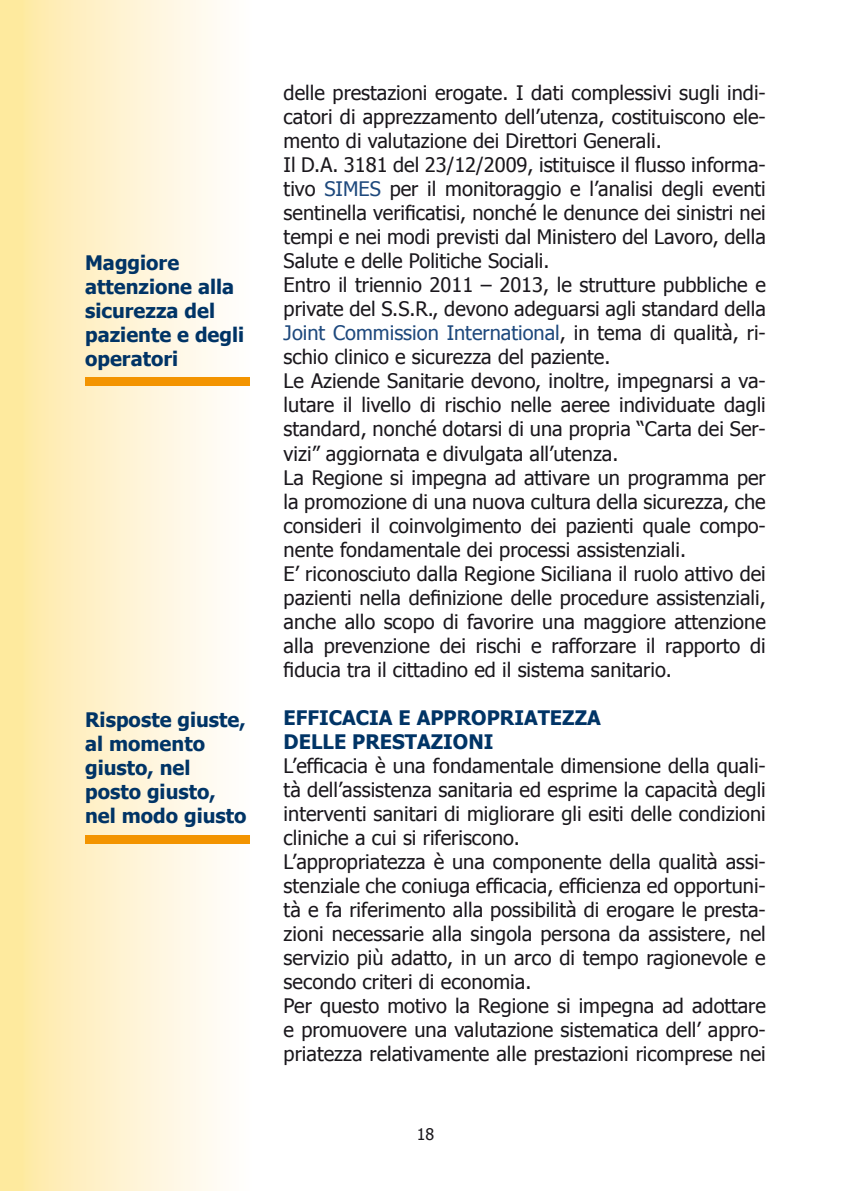
<style>
.page{position:relative;width:851px;height:1191px;background:#fff}
.page>*{position:absolute;margin:0;border:0;box-sizing:border-box;transform-origin:0 0}
.t1{font:20px/24px "Tahoma";color:#1a171c}
.t2{font:700 20px/24px "Tahoma";color:#003466}
.t3{font:16px "Tahoma";color:#1a171c}
.s1{color:#1e497d}
</style>
<div class="page">
<div style="left:0;top:0;width:252px;height:1191px;background:linear-gradient(to right,#ffe89f,#fffeff)"></div>
<div style="left:85px;top:835px;width:164px;height:8px;background:#f39400"></div>
<div style="left:85px;top:377px;width:164px;height:9px;background:#f39400"></div>
<p class="t2" style="left:85px;top:250px;width:161px">Maggiore attenzione alla sicurezza del paziente e degli operatori</p>
<p class="t2" style="left:85px;top:707px;width:163px">Risposte giuste, al momento giusto, nel posto giusto, nel modo giusto</p>
<p class="t1" style="left:283px;top:80px;width:483px">delle prestazioni erogate. I dati complessivi sugli indi&shy;catori di apprezzamento dell’utenza, costituiscono ele&shy;mento di valutazione dei Direttori Generali.<br>Il D.A. 3181 del 23/12/2009, istituisce il flusso informa&shy;tivo <span class="s1">SIMES</span> per il monitoraggio e l’analisi degli eventi sentinella verificatisi, nonché le denunce dei sinistri nei tempi e nei modi previsti dal Ministero del Lavoro, della Salute e delle Politiche Sociali.<br>Entro il triennio 2011 – 2013, le strutture pubbliche e private del S.S.R., devono adeguarsi agli standard della <span class="s1">Joint Commission International</span>, in tema di qualità, ri&shy;schio clinico e sicurezza del paziente.<br>Le Aziende Sanitarie devono, inoltre, impegnarsi a va&shy;lutare il livello di rischio nelle aeree individuate dagli standard, nonché dotarsi di una propria “Carta dei Ser&shy;vizi” aggiornata e divulgata all’utenza.<br>La Regione si impegna ad attivare un programma per la promozione di una nuova cultura della sicurezza, che consideri il coinvolgimento dei pazienti quale compo&shy;nente fondamentale dei processi assistenziali.<br>E’ riconosciuto dalla Regione Siciliana il ruolo attivo dei pazienti nella definizione delle procedure assistenziali, anche allo scopo di favorire una maggiore attenzione alla prevenzione dei rischi e rafforzare il rapporto di fiducia tra il cittadino ed il sistema sanitario.</p>
<p class="t2" style="left:283px;top:704px;width:319px">EFFICACIA E APPROPRIATEZZA<br>DELLE PRESTAZIONI</p>
<p class="t1" style="left:283px;top:752px;width:483px">L’efficacia è una fondamentale dimensione della quali&shy;tà dell’assistenza sanitaria ed esprime la capacità degli interventi sanitari di migliorare gli esiti delle condizioni cliniche a cui si riferiscono.<br>L’appropriatezza è una componente della qualità assi&shy;stenziale che coniuga efficacia, efficienza ed opportuni&shy;tà e fa riferimento alla possibilità di erogare le presta&shy;zioni necessarie alla singola persona da assistere, nel servizio più adatto, in un arco di tempo ragionevole e secondo criteri di economia.<br>Per questo motivo la Regione si impegna ad adottare e promuovere una valutazione sistematica dell’ appro&shy;priatezza relativamente alle prestazioni ricomprese nei</p>
<p class="t3" style="left:416px;top:1124px;width:19px">18</p>
</div>
